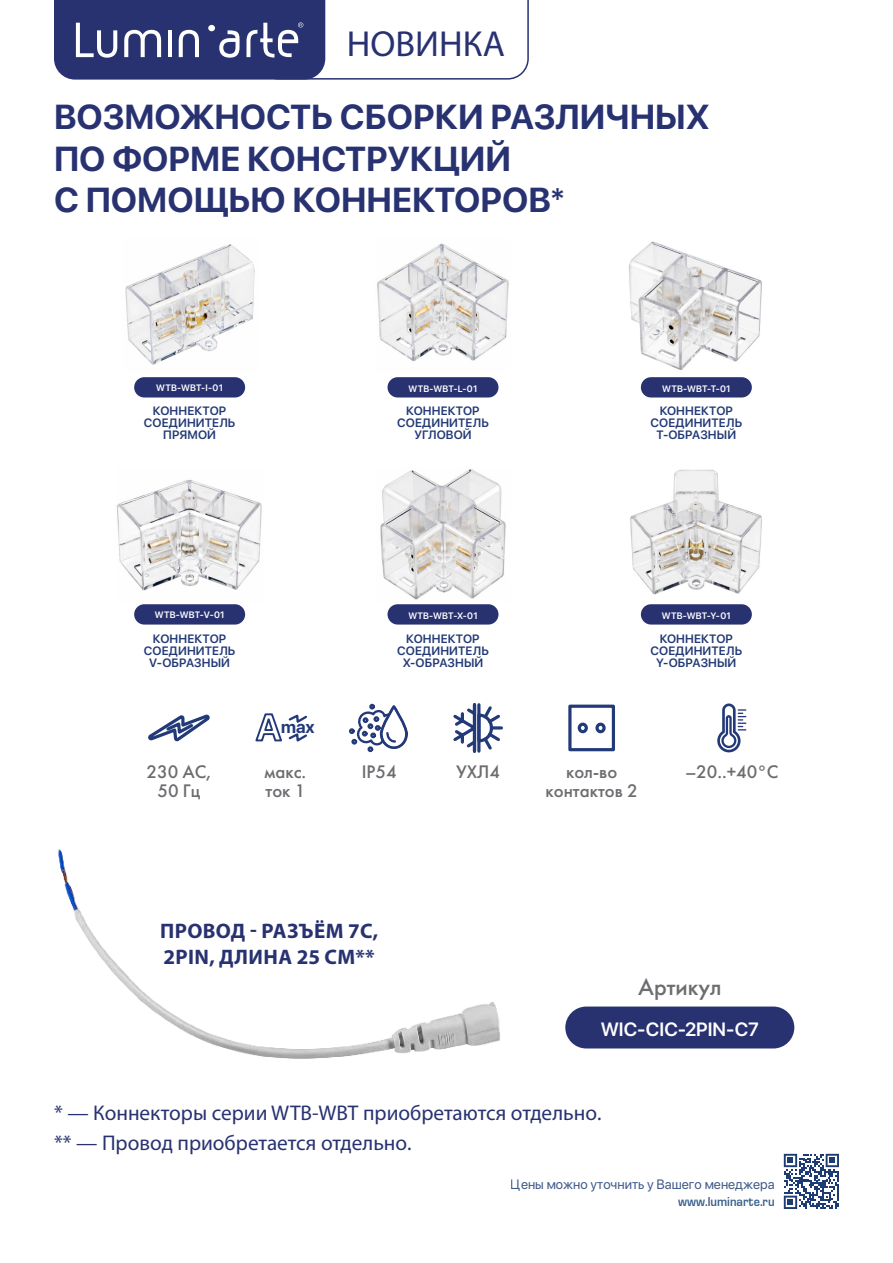
<style>
.page{position:relative;width:893px;height:1263px;background:#fff}
.page>*{position:absolute;margin:0;border:0;box-sizing:border-box;transform-origin:0 0}
.t1{font:36.3px "Myriad Pro";color:#283271}
.t2{font:700 34.5px "SF Pro Display";color:#283271}
.t3{font:23.1px "Futura Futuris";color:#6c6d70}
.t4{font:21.3px "Myriad Pro";color:#283271}
.t5{font:700 21px "Myriad Pro";letter-spacing:.02em;color:#283271}
.t6{font:600 19.2px "SF Pro Display";letter-spacing:.005em;color:#fff}
.t7{font:18px "Futura Futuris";color:#6c6d70}
.t8{font:700 17.25px "SF Pro Display";color:#213a77}
.t9{font:13.5px "SF Pro Display";color:#1d3c73}
.t10{font:600 12px "SF Pro Display";letter-spacing:.01em;color:#223976}
.t11{font:12px "Europe Demi Normal";color:#154276;scale:.92 1}
.t12{font:600 9.3px "SF Pro Display";letter-spacing:.02em;color:#fff}
.s1{font-size:37.05px}
</style>
<div class="page">
<img style="left:58px;top:849px;width:442px;height:210px">
<svg style="left:784px;top:1154px;width:55px;height:55px"></svg>
<div style="left:134px;top:604px;width:111px;height:20px;background:#283271;border-radius:10px"></div>
<img style="left:117px;top:479px;width:145px;height:112px">
<div style="left:387px;top:604px;width:111px;height:20px;background:#283271;border-radius:10px"></div>
<img style="left:380px;top:469px;width:126px;height:131px">
<div style="left:134px;top:377px;width:111px;height:20px;background:#283271;border-radius:10px"></div>
<img style="left:125px;top:244px;width:130px;height:121px">
<div style="left:387px;top:377px;width:111px;height:20px;background:#283271;border-radius:10px"></div>
<img style="left:377px;top:243px;width:132px;height:118px">
<div style="left:641px;top:604px;width:111px;height:20px;background:#283271;border-radius:10px"></div>
<img style="left:630px;top:469px;width:132px;height:126px">
<div style="left:641px;top:377px;width:111px;height:20px;background:#283271;border-radius:10px"></div>
<img style="left:629px;top:241px;width:133px;height:129px">
<svg style="left:148px;top:714px;width:62px;height:28px"></svg>
<svg style="left:717px;top:703px;width:29px;height:49px"></svg>
<svg style="left:453px;top:703px;width:50px;height:50px"></svg>
<svg style="left:349px;top:704px;width:59px;height:48px"></svg>
<svg style="left:288px;top:714px;width:19px;height:28px"></svg>
<div style="left:568px;top:705px;width:47px;height:46px;border:3px solid #233a78"></div>
<svg style="left:577px;top:722px;width:29px;height:12px"></svg>
<div style="left:565px;top:1006px;width:229px;height:42px;background:#283271;border-radius:21px"></div>
<svg style="left:54px;top:0;width:475px;height:80px"></svg>
<p class="t1" style="left:347px;top:22px;width:159px">НОВИНКА</p>
<p class="t2" style="left:54px;top:93px;width:657px">ВОЗМОЖНОСТЬ СБОРКИ РАЗЛИЧНЫХ</p>
<p class="t2" style="left:54px;top:134px;width:459px">ПО ФОРМЕ КОНСТРУКЦИЙ</p>
<p class="t2" style="left:54px;top:175px;width:512px">С ПОМОЩЬЮ КОННЕКТОРОВ<sup>*</sup></p>
<p class="t12" style="left:156px;top:381px;width:68px">WTB-WBT-I-01</p>
<p class="t10" style="left:153px;top:402px;width:75px">КОННЕКТОР</p>
<p class="t10" style="left:144px;top:414px;width:93px">СОЕДИНИТЕЛЬ</p>
<p class="t10" style="left:163px;top:426px;width:54px">ПРЯМОЙ</p>
<p class="t12" style="left:409px;top:382px;width:70px">WTB-WBT-L-01</p>
<p class="t10" style="left:406px;top:402px;width:75px">КОННЕКТОР</p>
<p class="t10" style="left:397px;top:414px;width:93px">СОЕДИНИТЕЛЬ</p>
<p class="t10" style="left:414px;top:426px;width:59px">УГЛОВОЙ</p>
<p class="t12" style="left:662px;top:382px;width:70px">WTB-WBT-T-01</p>
<p class="t10" style="left:660px;top:402px;width:75px">КОННЕКТОР</p>
<p class="t10" style="left:651px;top:414px;width:93px">СОЕДИНИТЕЛЬ</p>
<p class="t10" style="left:657px;top:426px;width:81px">T-ОБРАЗНЫЙ</p>
<p class="t12" style="left:155px;top:608px;width:71px">WTB-WBT-V-01</p>
<p class="t12" style="left:408px;top:609px;width:71px">WTB-WBT-X-01</p>
<p class="t12" style="left:662px;top:609px;width:70px">WTB-WBT-Y-01</p>
<p class="t10" style="left:153px;top:630px;width:75px">КОННЕКТОР</p>
<p class="t10" style="left:144px;top:642px;width:93px">СОЕДИНИТЕЛЬ</p>
<p class="t10" style="left:149px;top:654px;width:82px">V-ОБРАЗНЫЙ</p>
<p class="t10" style="left:406px;top:630px;width:75px">КОННЕКТОР</p>
<p class="t10" style="left:397px;top:642px;width:93px">СОЕДИНИТЕЛЬ</p>
<p class="t10" style="left:403px;top:654px;width:82px">Х-ОБРАЗНЫЙ</p>
<p class="t10" style="left:660px;top:630px;width:75px">КОННЕКТОР</p>
<p class="t10" style="left:651px;top:642px;width:93px">СОЕДИНИТЕЛЬ</p>
<p class="t10" style="left:656px;top:654px;width:82px">Y-ОБРАЗНЫЙ</p>
<h3 class="t8" style="left:256px;top:714px;width:60px"><span class="s1">A</span>max</h3>
<p class="t7" style="left:147px;top:760px;width:66px">230 АС,</p>
<p class="t7" style="left:157px;top:780px;width:44px">50 Гц</p>
<p class="t7" style="left:265px;top:760px;width:43px">макс.</p>
<p class="t7" style="left:362px;top:760px;width:37px">IP54</p>
<p class="t7" style="left:456px;top:760px;width:45px">УХЛ4</p>
<p class="t7" style="left:685px;top:760px;width:94px">–20..+40°С</p>
<p class="t7" style="left:266px;top:780px;width:41px">ток 1</p>
<p class="t7" style="left:566px;top:760px;width:53px">кол-во</p>
<p class="t7" style="left:546px;top:780px;width:94px">контактов 2</p>
<p class="t5" style="left:160px;top:917px;width:220px">ПРОВОД - РАЗЪЁМ 7С,</p>
<p class="t5" style="left:164px;top:943px;width:212px">2PIN, ДЛИНА 25 СМ**</p>
<p class="t3" style="left:638px;top:972px;width:85px">Артикул</p>
<p class="t6" style="left:601px;top:1016px;width:159px">WIC-CIC-2PIN-C7</p>
<p class="t4" style="left:54px;top:1100px;width:549px">* — Коннекторы серии WTB-WBT приобретаются отдельно.</p>
<p class="t4" style="left:54px;top:1129px;width:359px">** — Провод приобретается отдельно.</p>
<p class="t9" style="left:511px;top:1174px;width:265px">Цены можно уточнить у Вашего менеджера</p>
<p class="t11" style="left:678px;top:1195px;width:106px">www.luminarte.ru</p>
</div>
